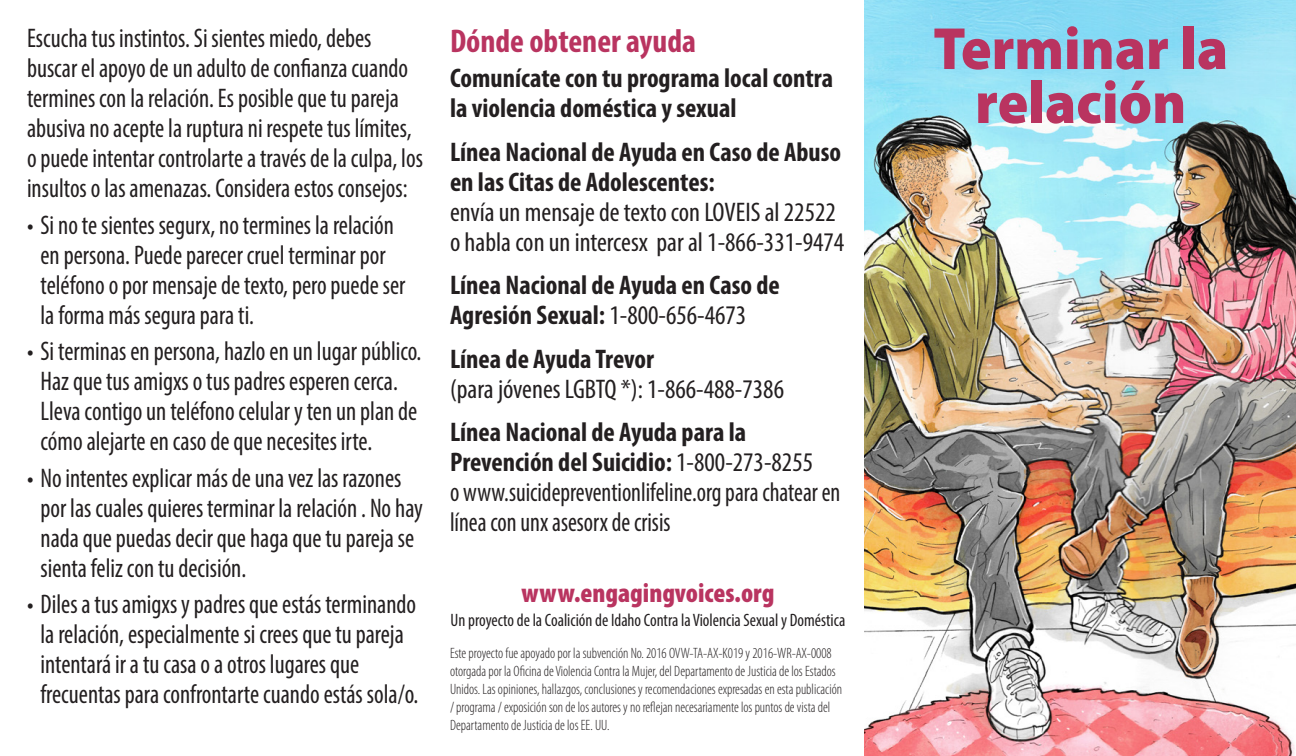
<style>
.page{position:relative;width:1296px;height:756px;background:#fff}
.page>*{position:absolute;margin:0;border:0;box-sizing:border-box;transform-origin:0 0}
.t1{font:900 60px/54px "Myriad Pro";color:#b93460;text-align:center;scale:.95 1}
.Paragraph{font:700 condensed 33px "Myriad Pro";color:#b93460}
.Paragraph-2{font:condensed 27px/30px "Myriad Pro";color:#231f20;scale:.93 1}
.Paragraph-3{font:condensed 27px/30px "Myriad Pro";color:#231f20}
.Paragraph-4{font:700 condensed 27px/30px "Myriad Pro";color:#231f20}
.t2{font:900 condensed 27px "Myriad Pro";color:#b93460}
.t3{font:condensed 18px "Myriad Pro";color:#231f20;scale:.96 1}
.t4{font:300 condensed 15px/18px "Myriad Pro";color:#231f20;scale:.96 1}
.s1{font-weight:700}
.s2{font-weight:400}
</style>
<div class="page">
<img style="left:864px;top:0;width:432px;height:756px">
<p class="Paragraph-2" style="left:27px;top:23px;width:427px">Escucha tus instintos. Si sientes miedo, debes buscar el apoyo de un adulto de confianza cuando termines con la relación. Es posible que tu pareja abusiva no acepte la ruptura ni respete tus límites, o puede intentar controlarte a través de la culpa, los insultos o las amenazas. Considera estos consejos:</p>
<p class="Paragraph-2" style="left:40px;top:209px;width:394px;text-indent:-14px">• Si no te sientes segurx, no termines la relación en persona. Puede parecer cruel terminar por teléfono o por mensaje de texto, pero puede ser la forma más segura para ti.</p>
<p class="Paragraph-2" style="left:40px;top:336px;width:411px;text-indent:-14px">• Si terminas en persona, hazlo en un lugar público.<br>Haz que tus amigxs o tus padres esperen cerca.<br>Lleva contigo un teléfono celular y ten un plan de cómo alejarte en caso de que necesites irte.</p>
<p class="Paragraph-2" style="left:40px;top:462px;width:413px;text-indent:-14px">• No intentes explicar más de una vez las razones por las cuales quieres terminar la relación . No hay nada que puedas decir que haga que tu pareja se sienta feliz con tu decisión.</p>
<p class="Paragraph-2" style="left:40px;top:589px;width:408px;text-indent:-14px">• Diles a tus amigxs y padres que estás terminando la relación, especialmente si crees que tu pareja intentará ir a tu casa o a otros lugares que frecuentas para confrontarte cuando estás sola/o.</p>
<p class="Paragraph" style="left:450px;top:20px;width:248px">Dónde obtener ayuda</p>
<p class="Paragraph-4" style="left:450px;top:63px;width:385px">Comunícate con tu programa local contra la violencia doméstica y sexual</p>
<p class="Paragraph-3" style="left:450px;top:136px;width:396px"><span class="s1">Línea Nacional de Ayuda en Caso de Abuso en las Citas de Adolescentes:<br></span>envía un mensaje de texto con LOVEIS al 22522 o habla con un intercesx par al 1-866-331-9474</p>
<p class="Paragraph-4" style="left:450px;top:270px;width:331px">Línea Nacional de Ayuda en Caso de<br>Agresión Sexual: <span class="s2">1-800-656-4673</span></p>
<p class="Paragraph-3" style="left:450px;top:343px;width:336px"><span class="s1">Línea de Ayuda Trevor<br></span>(para jóvenes LGBTQ *): 1-866-488-7386</p>
<p class="Paragraph-3" style="left:450px;top:417px;width:392px"><span class="s1">Línea Nacional de Ayuda para la Prevención del Suicidio:</span> 1-800-273-8255<br>o www.suicidepreventionlifeline.org para chatear en línea con unx asesorx de crisis</p>
<p class="t2" style="left:522px;top:576px;width:254px">www.engagingvoices.org</p>
<p class="t3" style="left:451px;top:610px;width:413px">Un proyecto de la Coalición de Idaho Contra la Violencia Sexual y Doméstica</p>
<p class="t4" style="left:450px;top:644px;width:410px">Este proyecto fue apoyado por la subvención No. 2016 OVW-TA-AX-K019 y 2016-WR-AX-0008 otorgada por la Oficina de Violencia Contra la Mujer, del Departamento de Justicia de los Estados Unidos. Las opiniones, hallazgos, conclusiones y recomendaciones expresadas en esta publicación / programa / exposición son de los autores y no reflejan necesariamente los puntos de vista del Departamento de Justicia de los EE. UU.</p>
<p class="t1" style="left:933px;top:19px;width:312px">Terminar la relación</p>
</div>
